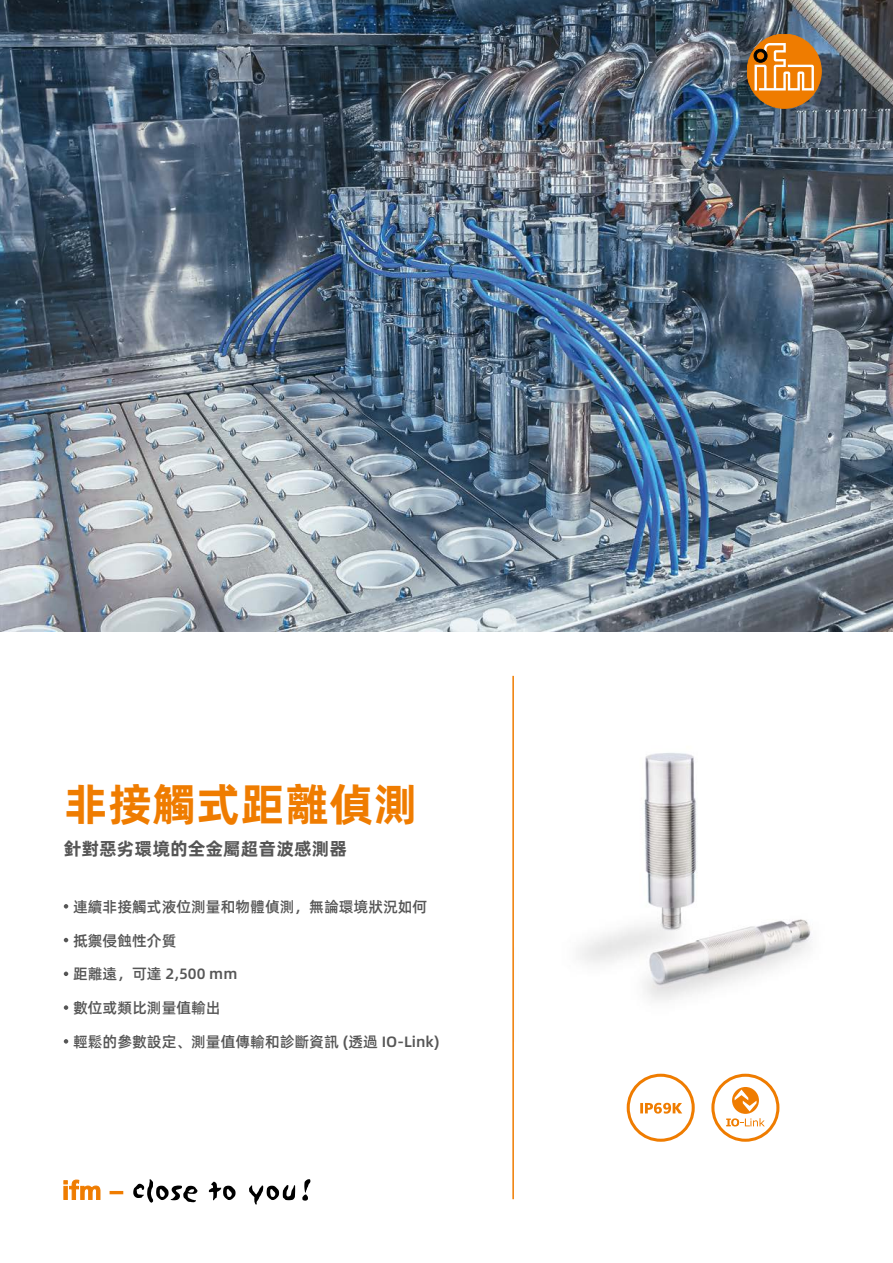
<style>
.page{position:relative;width:893px;height:1263px;background:#fff}
.page>*{position:absolute;margin:0;border:0;box-sizing:border-box;transform-origin:0 0}
.Titel_Headline_30pt{font:45px "Alibaba Pu Hui Ti B";color:#ef7c00}
.Titel_Subheadline_12pt{font:18px "Alibaba Pu Hui Ti B";color:#565656}
.Features{font:15px "Alibaba Pu Hui Ti M";color:#565656}
</style>
<div class="page">
<img style="left:580px;top:753px;width:231px;height:247px">
<img style="left:0;top:0;width:893px;height:631px">
<svg style="left:64px;top:1180px;width:36px;height:20px"></svg>
<svg style="left:110px;top:1191px;width:13px;height:3px"></svg>
<svg style="left:133px;top:1179px;width:64px;height:24px"></svg>
<svg style="left:209px;top:1182px;width:27px;height:18px"></svg>
<svg style="left:249px;top:1185px;width:46px;height:19px"></svg>
<svg style="left:302px;top:1179px;width:8px;height:22px"></svg>
<hr style="left:512px;top:676px;width:2px;height:523px;background:#ef7c00">
<div style="left:747px;top:34px;width:74px;height:74px;background:#ef7c00;border-radius:50%"></div>
<div style="left:747px;top:34px;width:74px;height:74px;border:1px solid #ef7c00;border-radius:50%"></div>
<svg style="left:754px;top:43px;width:60px;height:47px"></svg>
<svg style="left:64px;top:904px;width:4px;height:4px"></svg>
<svg style="left:64px;top:938px;width:4px;height:4px"></svg>
<svg style="left:64px;top:971px;width:4px;height:5px"></svg>
<svg style="left:64px;top:1005px;width:4px;height:5px"></svg>
<svg style="left:64px;top:1039px;width:4px;height:4px"></svg>
<svg style="left:627px;top:1074px;width:68px;height:68px"></svg>
<svg style="left:711px;top:1074px;width:68px;height:68px"></svg>
<p class="Titel_Headline_30pt" style="left:64px;top:768px;width:356px">非接觸式距離偵測</p>
<p class="Titel_Subheadline_12pt" style="left:64px;top:834px;width:285px">針對惡劣環境的全金屬超音波感測器</p>
<p class="Features" style="left:73px;top:895px;width:356px">連續非接觸式液位測量和物體偵測，無論環境狀況如何</p>
<p class="Features" style="left:73px;top:928px;width:105px">抵禦侵蝕性介質</p>
<p class="Features" style="left:73px;top:962px;width:166px">距離遠，可達 2,500 mm</p>
<p class="Features" style="left:73px;top:996px;width:149px">數位或類比測量值輸出</p>
<p class="Features" style="left:73px;top:1030px;width:368px">輕鬆的參數設定、測量值傳輸和診斷資訊 (透過 IO-Link)</p>
</div>
